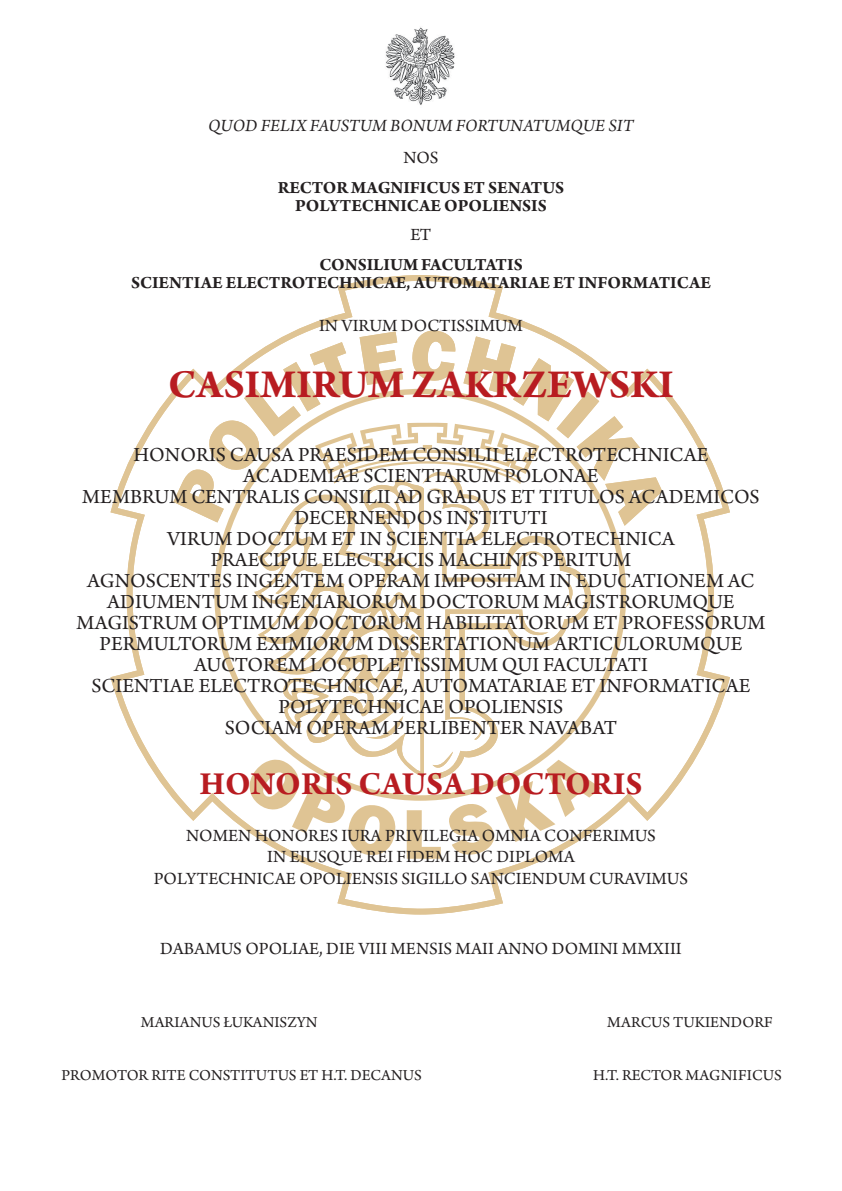
<style>
.page{position:relative;width:842px;height:1191px;background:#fff}
.page>*{position:absolute;margin:0;border:0;box-sizing:border-box;transform-origin:0 0}
.t1{font:700 42px "Arno Pro";letter-spacing:.005em;color:#b81c21}
.t2{font:700 34px "Arno Pro";color:#b81c21}
.t3{font:21px/21px "Arno Pro";color:#231f20;text-align:center}
.t4{font:18px/21.6px "Arno Pro";color:#231f20;text-align:center}
.t5{font:700 18px/18px "Arno Pro";color:#231f20;text-align:center}
.t6{font:italic 18px "Arno Pro";color:#231f20}
.t7{font:16px "Arno Pro";color:#231f20}
</style>
<div class="page">
<svg style="left:111px;top:275px;width:619px;height:639px"></svg>
<svg style="left:214px;top:526px;width:412px;height:274px"></svg>
<svg style="left:173px;top:330px;width:489px;height:196px"></svg>
<svg style="left:249px;top:759px;width:352px;height:99px"></svg>
<img style="left:385px;top:27px;width:70px;height:78px">
<p class="t6" style="left:208px;top:116px;width:427px">QUOD FELIX FAUSTUM BONUM FORTUNATUMQUE SIT</p>
<p class="t4" style="left:403px;top:148px;width:37px">NOS</p>
<p class="t5" style="left:278px;top:179px;width:288px">RECTOR MAGNIFICUS ET SENATUS<br>POLYTECHNICAE OPOLIENSIS</p>
<p class="t4" style="left:410px;top:225px;width:23px">ET</p>
<p class="t5" style="left:131px;top:256px;width:581px">CONSILIUM FACULTATIS<br>SCIENTIAE ELECTROTECHNICAE, AUTOMATARIAE ET INFORMATICAE</p>
<p class="t4" style="left:319px;top:316px;width:205px">IN VIRUM DOCTISSIMUM</p>
<h1 class="t1" style="left:168px;top:360px;width:507px">CASIMIRUM ZAKRZEWSKI</h1>
<p class="t3" style="left:77px;top:445px;width:690px">HONORIS CAUSA PRAESIDEM CONSILII ELECTROTECHNICAE ACADEMIAE SCIENTIARUM POLONAE<br>MEMBRUM CENTRALIS CONSILII AD GRADUS ET TITULOS ACADEMICOS DECERNENDOS INSTITUTI<br>VIRUM DOCTUM ET IN SCIENTIA ELECTROTECHNICA<br>PRAECIPUE ELECTRICIS MACHINIS PERITUM<br>AGNOSCENTES INGENTEM OPERAM IMPOSITAM IN EDUCATIONEM AC ADIUMENTUM INGENIARIORUM DOCTORUM MAGISTRORUMQUE MAGISTRUM OPTIMUM DOCTORUM HABILITATORUM ET PROFESSORUM PERMULTORUM EXIMIORUM DISSERTATIONUM ARTICULORUMQUE AUCTOREM LOCUPLETISSIMUM QUI FACULTATI<br>SCIENTIAE ELECTROTECHNICAE, AUTOMATARIAE ET INFORMATICAE POLYTECHNICAE OPOLIENSIS<br>SOCIAM OPERAM PERLIBENTER NAVABAT</p>
<h2 class="t2" style="left:199px;top:763px;width:445px">HONORIS CAUSA DOCTORIS</h2>
<p class="t4" style="left:154px;top:825px;width:536px">NOMEN HONORES IURA PRIVILEGIA OMNIA CONFERIMUS<br>IN EIUSQUE REI FIDEM HOC DIPLOMA<br>POLYTECHNICAE OPOLIENSIS SIGILLO SANCIENDUM CURAVIMUS</p>
<p class="t4" style="left:160px;top:938px;width:523px">DABAMUS OPOLIAE, DIE VIII MENSIS MAII ANNO DOMINI MMXIII</p>
<p class="t7" style="left:141px;top:1013px;width:178px">MARIANUS ŁUKANISZYN</p>
<p class="t7" style="left:607px;top:1013px;width:167px">MARCUS TUKIENDORF</p>
<p class="t7" style="left:62px;top:1066px;width:362px">PROMOTOR RITE CONSTITUTUS ET H.T. DECANUS</p>
<p class="t7" style="left:593px;top:1066px;width:103px">H.T. RECTOR MAGNIFICUS</p>
</div>
